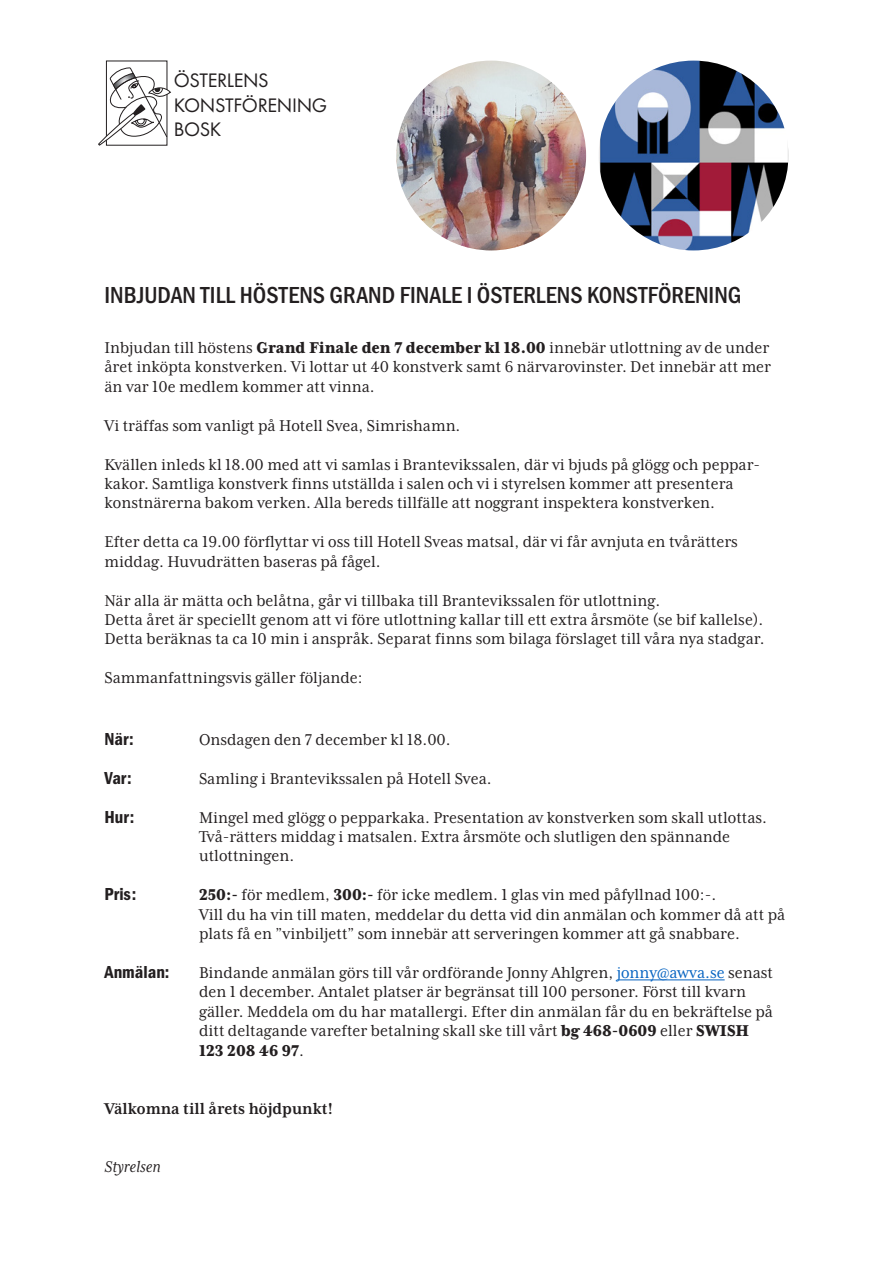
<style>
.page{position:relative;width:893px;height:1263px;background:#fff}
.page>*{position:absolute;margin:0;border:0;box-sizing:border-box;transform-origin:0 0}
.t1{font:500 24px "Franklin Gothic URW Cond";color:#231f20}
.t2{font:20.25px/24.3px "Futura PT";letter-spacing:-.02em;color:#231f20}
.t3{font:18px/19.4px "Mrs Eaves XL Serif Nar OT";color:#231f20}
.t4{font:700 18px "Mrs Eaves XL Serif Nar OT";color:#231f20}
.t5{font:18px "Franklin Gothic URW Con Dem";color:#231f20}
.t6{font:italic 18px "Mrs Eaves XL Serif Nar OT";color:#231f20}
.s1{font-weight:800}
.s2{color:#0563c1}
</style>
<div class="page">
<svg style="left:98px;top:67px;width:73px;height:79px"></svg>
<hr style="left:617px;top:979px;width:108px;height:1px;background:#0563c1">
<img style="left:396px;top:61px;width:190px;height:189px;border-radius:95px">
<img style="left:599px;top:61px;width:189px;height:189px;border-radius:95px">
<p class="t2" style="left:174px;top:68px;width:155px">ÖSTERLENS<br>KONSTFÖRENING<br>BOSK</p>
<p class="t1" style="left:105px;top:277px;width:638px">INBJUDAN TILL HÖSTENS GRAND FINALE I ÖSTERLENS KONSTFÖRENING</p>
<p class="t3" style="left:105px;top:338px;width:668px;text-align:justify">Inbjudan till höstens <span class="s1">Grand Finale den 7 december kl 18.00</span> innebär utlottning av de under året inköpta konstverken. Vi lottar ut 40 konstverk samt 6 närvarovinster. Det innebär att mer än var 10e medlem kommer att vinna.</p>
<p class="t3" style="left:105px;top:416px;width:357px">Vi träffas som vanligt på Hotell Svea, Simrishamn.</p>
<p class="t3" style="left:105px;top:455px;width:657px">Kvällen inleds kl 18.00 med att vi samlas i Brantevikssalen, där vi bjuds på glögg och peppar-</p>
<p class="t3" style="left:105px;top:474px;width:631px">kakor. Samtliga konstverk finns utställda i salen och vi i styrelsen kommer att presentera</p>
<p class="t3" style="left:105px;top:493px;width:612px">konstnärerna bakom verken. Alla bereds tillfälle att noggrant inspektera konstverken.</p>
<p class="t3" style="left:105px;top:532px;width:635px">Efter detta ca 19.00 förflyttar vi oss till Hotell Sveas matsal, där vi får avnjuta en tvårätters</p>
<p class="t3" style="left:105px;top:552px;width:278px">middag. Huvudrätten baseras på fågel.</p>
<p class="t3" style="left:105px;top:591px;width:557px">När alla är mätta och belåtna, går vi tillbaka till Brantevikssalen för utlottning.</p>
<p class="t3" style="left:105px;top:610px;width:662px">Detta året är speciellt genom att vi före utlottning kallar till ett extra årsmöte (se bif kallelse).<br>Detta beräknas ta ca 10 min i anspråk. Separat finns som bilaga förslaget till våra nya stadgar.</p>
<p class="t3" style="left:105px;top:668px;width:260px">Sammanfattningsvis gäller följande:</p>
<p class="t5" style="left:105px;top:727px;width:31px">När:</p>
<p class="t3" style="left:199px;top:730px;width:253px">Onsdagen den 7 december kl 18.00.</p>
<p class="t5" style="left:105px;top:766px;width:29px">Var:</p>
<p class="t3" style="left:199px;top:769px;width:294px">Samling i Brantevikssalen på Hotell Svea.</p>
<p class="t5" style="left:105px;top:804px;width:31px">Hur:</p>
<p class="t3" style="left:199px;top:807px;width:569px">Mingel med glögg o pepparkaka. Presentation av konstverken som skall utlottas.<br>Två-rätters middag i matsalen. Extra årsmöte och slutligen den spännande</p>
<p class="t3" style="left:199px;top:846px;width:97px">utlottningen.</p>
<p class="t5" style="left:105px;top:882px;width:33px">Pris:</p>
<p class="t3" style="left:199px;top:885px;width:519px"><span class="s1">250:-</span> för medlem, <span class="s1">300:-</span> för icke medlem. 1 glas vin med påfyllnad 100:-.</p>
<p class="t3" style="left:199px;top:905px;width:588px">Vill du ha vin till maten, meddelar du detta vid din anmälan och kommer då att på plats få en ”vinbiljett” som innebär att serveringen kommer att gå snabbare.</p>
<p class="t5" style="left:105px;top:960px;width:67px">Anmälan:</p>
<p class="t3" style="left:199px;top:963px;width:575px">Bindande anmälan görs till vår ordförande Jonny Ahlgren, <span class="s2">jonny@awva.se</span> senast den 1 december. Antalet platser är begränsat till 100 personer. Först till kvarn</p>
<p class="t3" style="left:199px;top:1002px;width:575px">gäller. Meddela om du har matallergi. Efter din anmälan får du en bekräftelse på ditt deltagande varefter betalning skall ske till vårt <span class="s1">bg 468-0609</span> eller <span class="s1">SWISH<br>123 208 46 97</span>.</p>
<p class="t4" style="left:105px;top:1098px;width:230px">Välkomna till årets höjdpunkt!</p>
<p class="t6" style="left:105px;top:1157px;width:58px">Styrelsen</p>
</div>
